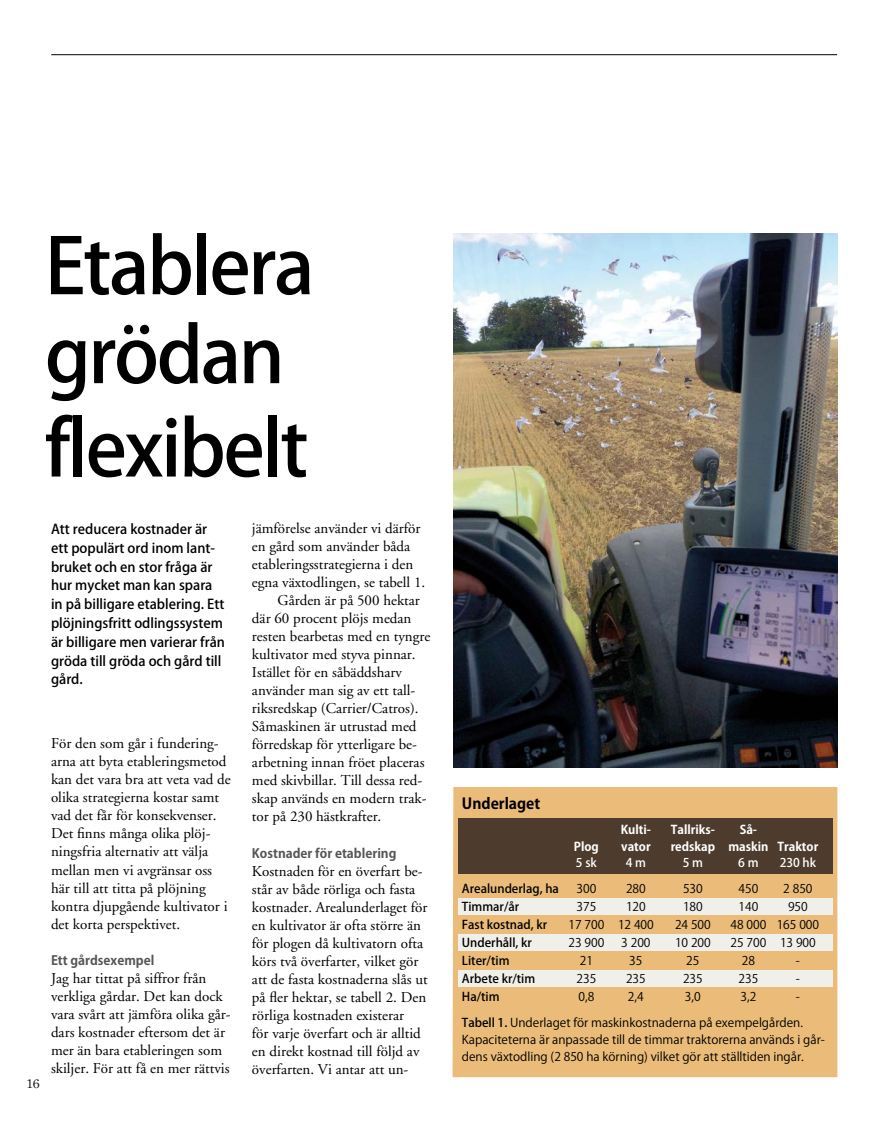
<style>
.page{position:relative;width:893px;height:1136px;background:#fff}
.page>*{position:absolute;margin:0;border:0;box-sizing:border-box;transform-origin:0 0}
.t1{font:500 76.05px/91.1px "Koz Go Std";letter-spacing:-.03em;color:#000}
.t2{font:15px/18px "Adobe Garamond";color:#000}
.t3{font:700 15px "Koz Go Std";color:#000}
.t4{font:500 13.5px/18.8px "Koz Go Std";color:#000}
.t5{font:13.5px "DF Kai Shu SB Estd BF";color:#000}
.t6{font:700 12.75px "Koz Go Std";color:#555658}
.t7{font:12px/25.8px "Koz Go Std";color:#000;text-align:right}
.t8{font:500 12px "Koz Go Std";color:#000}
.t9{font:700 12px "Koz Go Std";color:#fff}
.t10{font:500 12px "Koz Go Std";color:#fff}
.s1{font-weight:500}
</style>
<div class="page">
<hr style="left:51px;top:54px;width:786px;height:1px;background:#000">
<img style="left:453px;top:233px;width:384px;height:534px">
<div style="left:453px;top:787px;width:384px;height:290px;background:#eabb79"></div>
<div style="left:458px;top:898px;width:375px;height:16px;background:#f1efe9"></div>
<div style="left:458px;top:818px;width:375px;height:56px;background:#4d3c2d"></div>
<div style="left:458px;top:934px;width:375px;height:16px;background:#f1efe9"></div>
<div style="left:458px;top:970px;width:375px;height:16px;background:#f1efe9"></div>
<h1 class="t1" style="left:45px;top:225px;width:271px">Etablera grödan flexibelt</h1>
<p class="t4" style="left:51px;top:520px;width:175px">Att reducera kostnader är ett populärt ord inom lant&shy;bruket och en stor fråga är hur mycket man kan spara in på billigare etablering. Ett plöjningsfritt odlingssystem är billigare men varierar från gröda till gröda och gård till gård.</p>
<p class="t5" style="left:27px;top:1076px;width:14px">16</p>
<p class="t2" style="left:51px;top:735px;width:181px">För den som går i fundering&shy;arna att byta etableringsmetod kan det vara bra att veta vad de olika strategierna kostar samt vad det får för konsekvenser.<br>Det finns många olika plöj&shy;ningsfria alternativ att välja mellan men vi avgränsar oss här till att titta på plöjning kontra djupgående kultivator i det korta perspektivet.</p>
<p class="t6" style="left:51px;top:952px;width:105px">Ett gårdsexempel</p>
<p class="t2" style="left:51px;top:969px;width:181px">Jag har tittat på siffror från verkliga gårdar. Det kan dock vara svårt att jämföra olika går&shy;dars kostnader eftersom det är mer än bara etableringen som skiljer. För att få en mer rättvis</p>
<p class="t2" style="left:252px;top:520px;width:170px">jämförelse använder vi därför</p>
<p class="t2" style="left:252px;top:538px;width:160px">en gård som använder båda</p>
<p class="t2" style="left:252px;top:556px;width:163px">etableringsstrategierna i den</p>
<p class="t2" style="left:252px;top:574px;width:175px">egna växtodlingen, se tabell 1.</p>
<p class="t2" style="left:277px;top:592px;width:144px">Gården är på 500 hektar</p>
<p class="t2" style="left:252px;top:610px;width:161px">där 60 procent plöjs medan</p>
<p class="t2" style="left:252px;top:628px;width:180px">resten bearbetas med en tyngre</p>
<p class="t2" style="left:252px;top:646px;width:165px">kultivator med styva pinnar.</p>
<p class="t2" style="left:252px;top:664px;width:152px">Istället för en såbäddsharv</p>
<p class="t2" style="left:252px;top:682px;width:165px">använder man sig av ett tall-</p>
<p class="t2" style="left:252px;top:700px;width:168px">riksredskap (Carrier/Catros).</p>
<p class="t2" style="left:252px;top:718px;width:166px">Såmaskinen är utrustad med</p>
<p class="t2" style="left:252px;top:736px;width:166px">förredskap för ytterligare be-</p>
<p class="t2" style="left:252px;top:754px;width:174px">arbetning innan fröet placeras</p>
<p class="t2" style="left:252px;top:772px;width:172px">med skivbillar. Till dessa red-</p>
<p class="t2" style="left:252px;top:790px;width:176px">skap används en modern trak-</p>
<p class="t2" style="left:252px;top:808px;width:131px">tor på 230 hästkrafter.</p>
<p class="t6" style="left:252px;top:845px;width:146px">Kostnader för etablering</p>
<p class="t2" style="left:252px;top:862px;width:177px">Kostnaden för en överfart be&shy;står av både rörliga och fasta kostnader. Arealunderlaget för en kultivator är ofta större än för plogen då kultivatorn ofta körs två överfarter, vilket gör att de fasta kostnaderna slås ut på fler hektar, se tabell 2. Den rörliga kostnaden existerar<br>för varje överfart och är alltid en direkt kostnad till följd av överfarten. Vi antar att un-</p>
<p class="t3" style="left:462px;top:794px;width:80px">Underlaget</p>
<p class="t9" style="left:621px;top:822px;width:32px">Kulti-</p>
<p class="t9" style="left:671px;top:822px;width:45px">Tallriks-</p>
<p class="t9" style="left:740px;top:822px;width:19px">Så-</p>
<p class="t9" style="left:574px;top:838px;width:26px">Plog</p>
<p class="t9" style="left:621px;top:838px;width:31px">vator</p>
<p class="t9" style="left:671px;top:838px;width:149px">redskap maskin Traktor</p>
<p class="t10" style="left:576px;top:855px;width:22px">5 sk</p>
<p class="t10" style="left:626px;top:855px;width:22px">4 m</p>
<p class="t10" style="left:683px;top:855px;width:22px">5 m</p>
<p class="t10" style="left:738px;top:855px;width:22px">6 m</p>
<p class="t10" style="left:780px;top:855px;width:38px">230 hk</p>
<p class="t8" style="left:462px;top:881px;width:99px">Arealunderlag, ha</p>
<p class="t7" style="left:576px;top:876px;width:21px">300</p>
<p class="t7" style="left:626px;top:876px;width:21px">280</p>
<p class="t7" style="left:683px;top:876px;width:21px">530</p>
<p class="t7" style="left:738px;top:876px;width:21px">450</p>
<p class="t7" style="left:783px;top:876px;width:31px">2 850</p>
<p class="t8" style="left:462px;top:899px;width:59px">Timmar/år</p>
<p class="t7" style="left:576px;top:894px;width:21px">375</p>
<p class="t7" style="left:626px;top:894px;width:21px">120</p>
<p class="t7" style="left:683px;top:894px;width:21px">180</p>
<p class="t7" style="left:738px;top:894px;width:21px">140</p>
<p class="t7" style="left:788px;top:894px;width:21px">950</p>
<p class="t8" style="left:462px;top:917px;width:87px">Fast kostnad, kr</p>
<p class="t7" style="left:568px;top:912px;width:87px">17 700 12 400</p>
<p class="t7" style="left:675px;top:912px;width:37px">24 500</p>
<p class="t7" style="left:730px;top:912px;width:90px">48 000 165 000</p>
<p class="t8" style="left:462px;top:935px;width:72px">Underhåll, kr</p>
<p class="t7" style="left:568px;top:930px;width:37px">23 900</p>
<p class="t7" style="left:621px;top:930px;width:31px">3 200</p>
<p class="t7" style="left:675px;top:930px;width:37px">10 200</p>
<p class="t7" style="left:730px;top:930px;width:87px">25 700 13 900</p>
<p class="t8" style="left:462px;top:953px;width:49px">Liter/tim</p>
<p class="t7" style="left:580px;top:948px;width:15px">21</p>
<p class="t7" style="left:629px;top:948px;width:15px">35</p>
<p class="t7" style="left:686px;top:948px;width:15px">25</p>
<p class="t7" style="left:742px;top:948px;width:15px">28</p>
<p class="t7" style="left:796px;top:948px;width:6px">-</p>
<p class="t8" style="left:462px;top:971px;width:75px">Arbete kr/tim</p>
<p class="t7" style="left:576px;top:966px;width:21px">235</p>
<p class="t7" style="left:626px;top:966px;width:21px">235</p>
<p class="t7" style="left:683px;top:966px;width:21px">235</p>
<p class="t7" style="left:738px;top:966px;width:21px">235</p>
<p class="t7" style="left:796px;top:966px;width:6px">-</p>
<p class="t8" style="left:462px;top:989px;width:39px">Ha/tim</p>
<p class="t7" style="left:578px;top:984px;width:17px">0,8</p>
<p class="t7" style="left:628px;top:984px;width:17px">2,4</p>
<p class="t7" style="left:685px;top:984px;width:17px">3,0</p>
<p class="t7" style="left:740px;top:984px;width:17px">3,2</p>
<p class="t7" style="left:462px;top:984px;width:343px">-<br><span class="s1">Tabell 1.</span> Underlaget för maskinkostnaderna på exempelgården.</p>
<p class="t7" style="left:462px;top:1031px;width:364px;line-height:17.2px;text-align:left">Kapaciteterna är anpassade till de timmar traktorerna används i går&shy;dens växtodling (2 850 ha körning) vilket gör att ställtiden ingår.</p>
</div>
